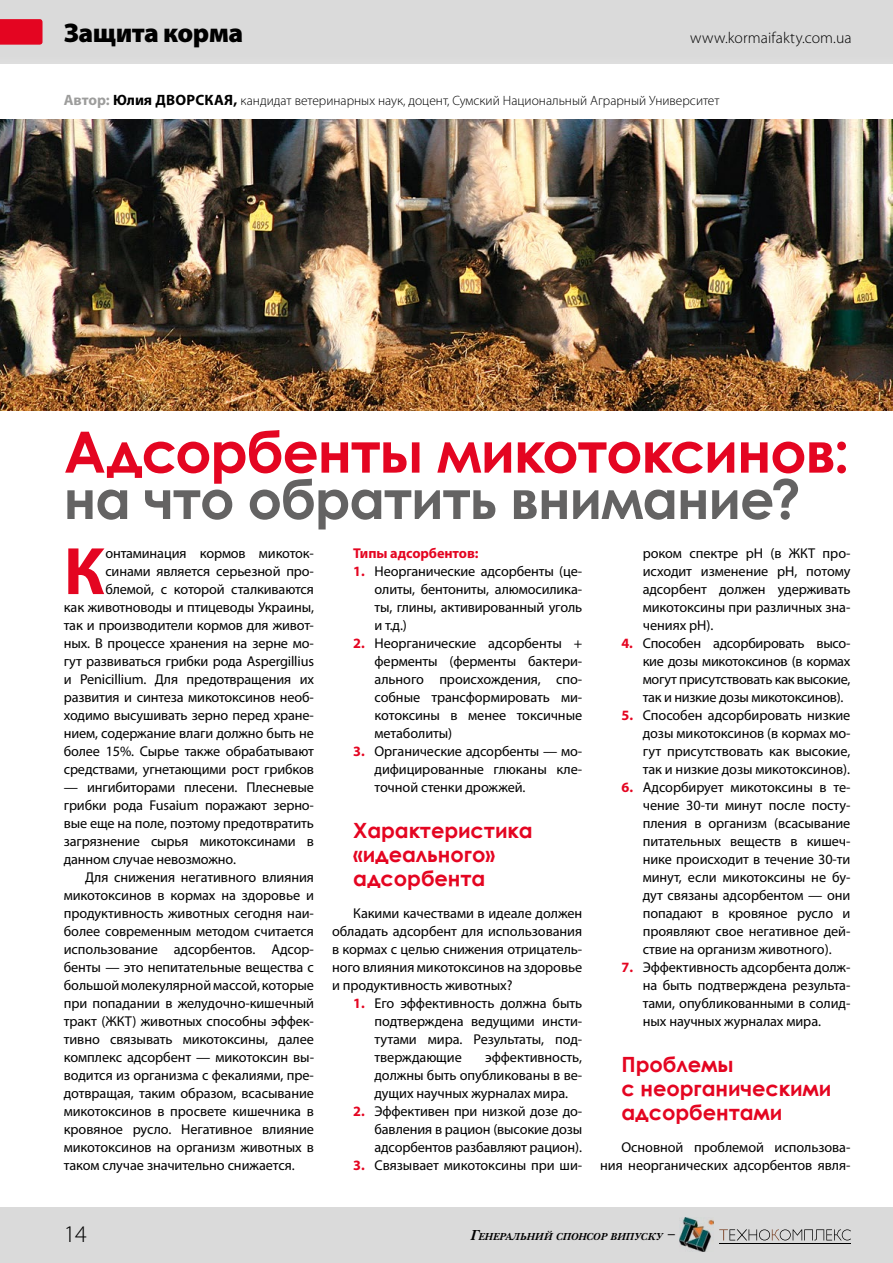
<style>
.page{position:relative;width:893px;height:1263px;background:#fff}
.page>*{position:absolute;margin:0;border:0;box-sizing:border-box;transform-origin:0 0}
.t1{font:700 67.65px "Myriad Pro";color:#e40521}
.t2{font:700 57px "Century Gothic";letter-spacing:-.025em;color:#e40521}
.t3{font:700 54px "Century Gothic";letter-spacing:-.02em;color:#646363}
.t4{font:900 27px "Myriad Pro";letter-spacing:-.02em;color:#000}
.t5{font:300 24px "Myriad Pro";color:#000}
.t6{font:700 21px/24px "Century Gothic";letter-spacing:-.005em;color:#e40521}
.t7{font:300 15.75px "Myriad Pro";letter-spacing:.01em;color:#000}
.t8{font:14.25px/18px "Myriad Pro";letter-spacing:-.01em;color:#000;text-align:justify}
.t9{font:700 14.25px "Myriad Pro";letter-spacing:-.005em;color:#e40521}
.t10{font:300 13.5px "Myriad Pro";color:#000}
.t11{font:italic 700 10.5px "New Baskerville C";color:#000}
.s1{font-weight:700;font-size:15px;color:#9d9d9c}
.s2{font-weight:700;font-size:15px}
.s3{font-weight:700;color:#e40521}
.s4{font-size:15px}
</style>
<div class="page">
<div style="left:0;top:1208px;width:893px;height:55px;background:#dadada"></div>
<div style="left:0;top:0;width:893px;height:64px;background:#dadada"></div>
<svg style="left:0;top:19px;width:43px;height:26px"></svg>
<svg style="left:719px;top:1229px;width:132px;height:11px"></svg>
<hr style="left:719px;top:1243px;width:132px;height:1px;background:#000">
<img style="left:679px;top:1218px;width:35px;height:34px">
<img style="left:0;top:119px;width:893px;height:291px">
<h3 class="t4" style="left:64px;top:15px;width:181px">Защита корма</h3>
<p class="t7" style="left:690px;top:28px;width:163px">www.kormaifakty.com.ua</p>
<p class="t10" style="left:64px;top:92px;width:657px"><span class="s1">Автор:</span> <span class="s2">Юлия ДВОРСКАЯ,</span> кандидат ветеринарных наук, доцент, Сумский Национальный Аграрный Университет</p>
<h2 class="t2" style="left:64px;top:409px;width:787px">Адсорбенты микотоксинов:</h2>
<h3 class="t3" style="left:64px;top:458px;width:738px">на что обратить внимание?</h3>
<h1 class="t1" style="left:64px;top:527px;width:42px">К</h1>
<p class="t8" style="left:64px;top:544px;width:252px;text-align:right">онтаминация кормов микоток&shy;синами является серьезной про&shy;блемой, с которой сталкиваются<br>как животноводы и птицеводы Украины, так и производители кормов для живот&shy;ных. В процессе хранения на зерне мо&shy;гут развиваться грибки рода Aspergillius и Penicillium. Для предотвращения их развития и синтеза микотоксинов необ&shy;ходимо высушивать зерно перед хране&shy;нием, содержание влаги должно быть не более 15%. Сырье также обрабатывают средствами, угнетающими рост грибков</p>
<p class="t8" style="left:64px;top:778px;width:252px">— ингибиторами плесени. Плесневые грибки рода Fusaium поражают зерно&shy;вые еще на поле, поэтому предотвратить загрязнение сырья микотоксинами в данном случае невозможно.</p>
<p class="t8" style="left:64px;top:868px;width:252px;text-indent:21px">Для снижения негативного влияния микотоксинов в кормах на здоровье и продуктивность животных сегодня наи&shy;более современным методом считается использование адсорбентов. Адсор&shy;бенты — это непитательные вещества с большой молекулярной массой, которые при попадании в желудочно-кишечный тракт (ЖКТ) животных способны эффек&shy;тивно связывать микотоксины, далее комплекс адсорбент — микотоксин вы&shy;водится из организма с фекалиями, пре&shy;дотвращая, таким образом, всасывание микотоксинов в просвете кишечника в кровяное русло. Негативное влияние микотоксинов на организм животных в таком случае значительно снижается.</p>
<p class="t9" style="left:353px;top:544px;width:127px">Типы адсорбентов:</p>
<p class="t8" style="left:375px;top:562px;width:209px;text-indent:-21px"><span class="s3">1.</span> Неорганические адсорбенты (це&shy;олиты, бентониты, алюмосилика&shy;ты, глины, активированный уголь и т.д.)</p>
<p class="t8" style="left:375px;top:634px;width:209px;text-indent:-21px"><span class="s3">2.</span> Неорганические адсорбенты + ферменты (ферменты бактери&shy;ального происхождения, спо&shy;собные трансформировать ми&shy;котоксины в менее токсичные метаболиты)</p>
<p class="t8" style="left:375px;top:742px;width:209px;text-indent:-21px"><span class="s3">3.</span> Органические адсорбенты — мо&shy;дифицированные глюканы кле&shy;точной стенки дрожжей.</p>
<h3 class="t6" style="left:353px;top:818px;width:181px">Характеристика «идеального» адсорбента</h3>
<p class="t8" style="left:332px;top:904px;width:252px;text-indent:21px">Какими качествами в идеале должен обладать адсорбент для использования в кормах с целью снижения отрицатель&shy;ного влияния микотоксинов на здоровье и продуктивность животных?</p>
<p class="t8" style="left:375px;top:994px;width:209px;text-indent:-21px"><span class="s3">1.</span> Его эффективность должна быть подтверждена ведущими инсти&shy;тутами мира. Результаты, под&shy;тверждающие</p>
<p class="t8" style="left:375px;top:1048px;width:209px;text-indent:111px">эффективность, должны быть опубликованы в ве&shy;дущих научных журналах мира.</p>
<p class="t8" style="left:375px;top:1102px;width:209px;text-indent:-21px"><span class="s3">2.</span> Эффективен при низкой дозе до&shy;бавления в рацион (высокие дозы адсорбентов разбавляют рацион).</p>
<p class="t8" style="left:353px;top:1156px;width:230px"><span class="s3">3.</span> Связывает микотоксины при ши-</p>
<p class="t8" style="left:643px;top:544px;width:209px">роком спектре рН (в ЖКТ про&shy;исходит изменение рН, потому адсорбент должен удерживать микотоксины при различных зна&shy;чениях рН).</p>
<p class="t8" style="left:643px;top:634px;width:209px;text-indent:-21px"><span class="s3">4.</span> Способен адсорбировать высо&shy;кие дозы микотоксинов (в кормах могут присутствовать как высокие, так и низкие дозы микотоксинов).</p>
<p class="t8" style="left:643px;top:706px;width:209px;text-indent:-21px"><span class="s3">5.</span> Способен адсорбировать низкие дозы микотоксинов (в кормах мо&shy;гут присутствовать как высокие, так и низкие дозы микотоксинов).</p>
<p class="t8" style="left:643px;top:778px;width:209px;text-indent:-21px"><span class="s3">6.</span> Адсорбирует микотоксины в те&shy;чение 30-ти минут после посту&shy;пления в организм (всасывание питательных веществ в кишеч&shy;нике происходит в течение 30-ти минут, если микотоксины не бу&shy;дут связаны адсорбентом — они попадают в кровяное русло и проявляют свое негативное дей&shy;ствие на организм животного).</p>
<p class="t8" style="left:643px;top:958px;width:209px;text-indent:-21px"><span class="s3">7.</span> Эффективность адсорбента долж&shy;на быть подтверждена результа&shy;тами, опубликованными в солид&shy;ных научных журналах мира.</p>
<h3 class="t6" style="left:621px;top:1052px;width:211px">Проблемы<br>с неорганическими адсорбентами</h3>
<p class="t8" style="left:600px;top:1138px;width:252px;text-align:right">Основной проблемой использова&shy;ния неорганических адсорбентов явля-</p>
<h3 class="t5" style="left:64px;top:1219px;width:25px">14</h3>
<p class="t11" style="left:470px;top:1231px;width:207px"><span class="s4">Г</span>енеральний спонсор випуску <span class="s4">–</span></p>
</div>
